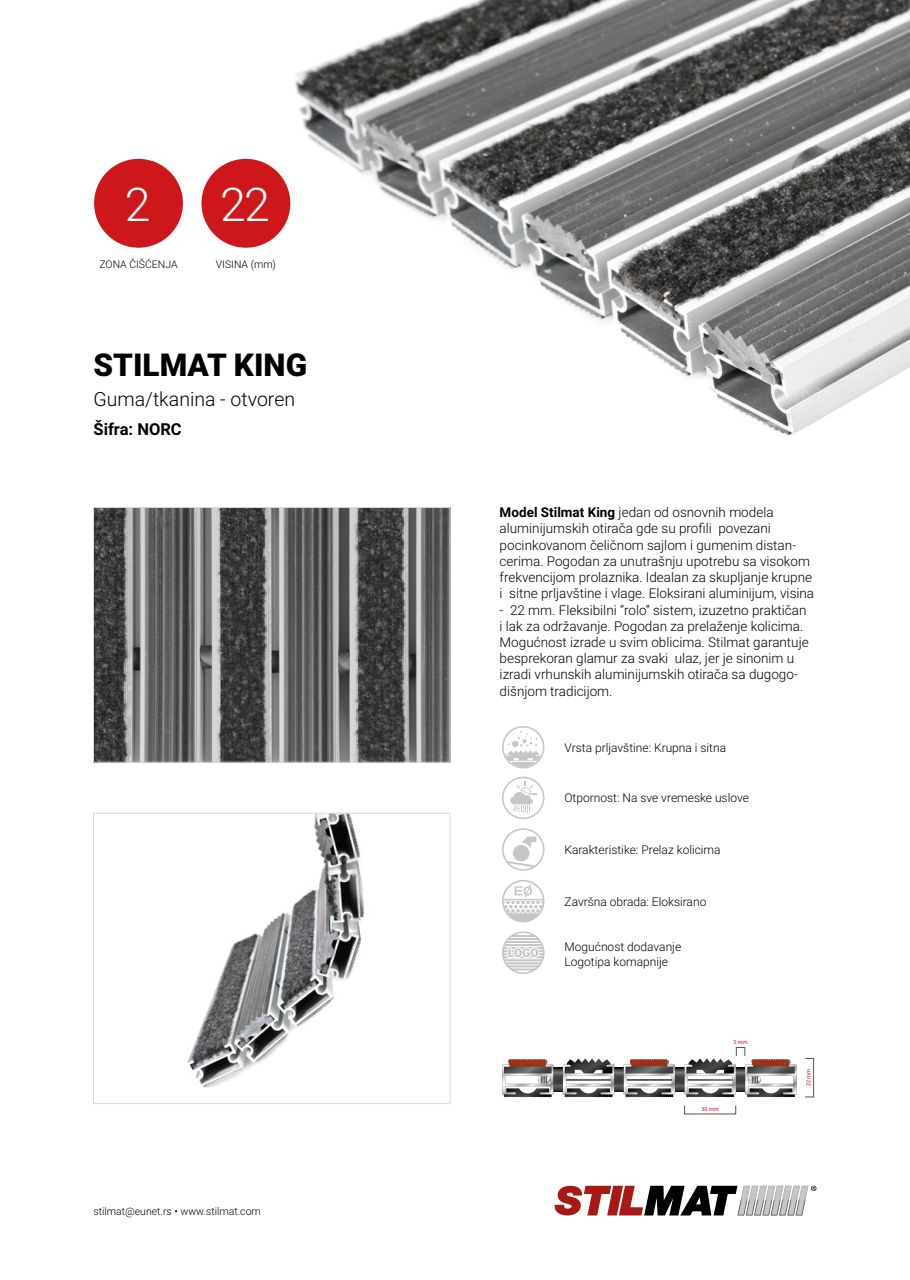
<style>
.page{position:relative;width:910px;height:1280px;background:#fff}
.page>*{position:absolute;margin:0;border:0;box-sizing:border-box;transform-origin:0 0}
.t1{font:300 46.5px "Roboto";color:#fff}
.t2{font:900 31.5px "Roboto";color:#000}
.t3{font:300 19.5px "Roboto";color:#000}
.t4{font:700 16.5px "Roboto";color:#000}
.t5{font:300 13.5px/16.2px "Roboto";color:#000}
.t6{font:300 12px/14.4px "Roboto";color:#000}
.t7{font:300 10.5px "Roboto";color:#000}
.t8{font:6px "Myriad Pro";color:#e30613}
.s1{font-weight:700}
</style>
<div class="page">
<svg style="left:554px;top:1186px;width:262px;height:29px"></svg>
<img style="left:233px;top:0;width:677px;height:436px">
<img style="left:95px;top:509px;width:353px;height:251px">
<div style="left:93px;top:507px;width:357px;height:255px;border:1px solid #dadada"></div>
<img style="left:187px;top:815px;width:178px;height:273px">
<div style="left:93px;top:813px;width:357px;height:291px;border:1px solid #dadada"></div>
<div style="left:736px;top:1047px;width:9px;height:9px;border:1px solid #575756"></div>
<div style="left:805px;top:1058px;width:9px;height:39px;border:1px solid #575756"></div>
<svg style="left:502px;top:1058px;width:295px;height:39px"></svg>
<svg style="left:502px;top:777px;width:42px;height:42px"></svg>
<svg style="left:502px;top:726px;width:42px;height:42px"></svg>
<svg style="left:502px;top:828px;width:42px;height:43px"></svg>
<svg style="left:502px;top:880px;width:42px;height:42px"></svg>
<svg style="left:502px;top:931px;width:42px;height:43px"></svg>
<div style="left:94px;top:159px;width:89px;height:89px;background:#cd171a;border-radius:50%"></div>
<div style="left:201px;top:159px;width:89px;height:89px;background:#cd171a;border-radius:50%"></div>
<h1 class="t1" style="left:125px;top:172px;width:27px">2</h1>
<h1 class="t1" style="left:220px;top:172px;width:51px">22</h1>
<p class="t7" style="left:99px;top:257px;width:80px">ZONA ČIŠĆENJA</p>
<p class="t7" style="left:216px;top:257px;width:62px">VISINA (mm)</p>
<h2 class="t2" style="left:94px;top:343px;width:215px">STILMAT KING</h2>
<h3 class="t3" style="left:94px;top:385px;width:203px">Guma/tkanina - otvoren</h3>
<p class="t4" style="left:94px;top:417px;width:90px">Šifra: NORC</p>
<p class="t7" style="left:94px;top:1204px;width:169px">stilmat@eunet.rs • www.stilmat.com</p>
<p class="t5" style="left:500px;top:504px;width:316px"><span class="s1">Model Stilmat King</span> jedan od osnovnih modela aluminijumskih otirača gde su profili povezani pocinkovanom čeličnom sajlom i gumenim distan&shy;cerima. Pogodan za unutrašnju upotrebu sa visokom frekvencijom prolaznika. Idealan za skupljanje krupne i sitne prljavštine i vlage. Eloksirani aluminijum, visina</p>
<p class="t5" style="left:500px;top:601px;width:311px">- 22 mm. Fleksibilni “rolo” sistem, izuzetno praktičan i lak za održavanje. Pogodan za prelaženje kolicima.<br>Mogućnost izrade u svim oblicima. Stilmat garantuje besprekoran glamur za svaki ulaz, jer je sinonim u izradi vrhunskih aluminijumskih otirača sa dugogo&shy;dišnjom tradicijom.</p>
<p class="t6" style="left:564px;top:740px;width:163px">Vrsta prljavštine: Krupna i sitna</p>
<p class="t6" style="left:564px;top:790px;width:186px">Otpornost: Na sve vremeske uslove</p>
<p class="t6" style="left:564px;top:842px;width:158px">Karakteristike: Prelaz kolicima</p>
<p class="t6" style="left:564px;top:894px;width:143px">Završna obrada: Eloksirano</p>
<p class="t6" style="left:564px;top:939px;width:118px">Mogućnost dodavanje<br>Logotipa komapnije</p>
<p class="t8" style="left:733px;top:1038px;width:16px">5 mm</p>
<p class="t8" style="left:701px;top:1105px;width:19px">30 mm</p>
<p class="t8" style="left:805px;top:1086px;width:19px;rotate:-90deg">22 mm</p>
</div>
